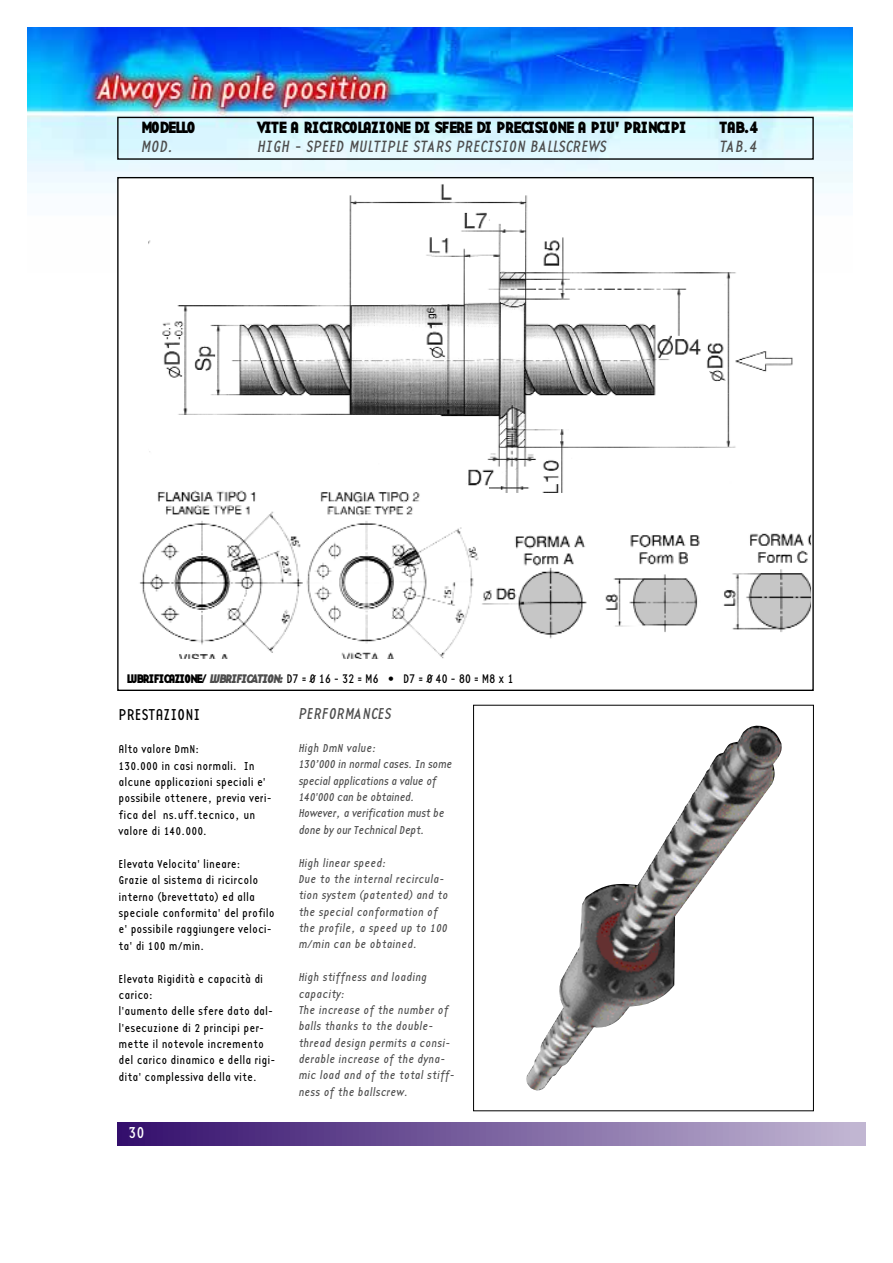
<style>
.page{position:relative;width:893px;height:1263px;background:#fff}
.page>*{position:absolute;margin:0;border:0;box-sizing:border-box;transform-origin:0 0}
.t1{font:16.95px "Base Twelve Sans B";color:#000}
.t2{font:16.95px "Base Twelve Sans I";color:#4d4d4d}
.t3{font:16.95px "Base Twelve Sans B";letter-spacing:-.085em;color:#000}
.t4{font:16.35px "Base Twelve Sans I";color:#4d4d4d}
.t5{font:16.35px "Base Twelve Sans";color:#000}
.t6{font:16.35px "Base Twelve Sans";color:#fff}
.t7{font:12.9px "Base Twelve Sans";letter-spacing:-.035em;color:#000}
.t8{font:11.85px/16.4px "Base Twelve Sans";color:#000}
.t9{font:11.85px/16.4px "Base Twelve Sans I";color:#4d4d4d}
.t10{font:11.85px/16.4px "Base Twelve Sans I";letter-spacing:-.035em;color:#4d4d4d}
.s1{font-family:"Base Twelve Sans B"}
.s2{font-family:"Base Twelve Sans BI";color:#4d4d4d}
</style>
<div class="page">
<img style="left:27px;top:27px;width:825px;height:166px">
<div style="left:117px;top:1123px;width:748px;height:23px;background:linear-gradient(to right,#330e6c,#c3b8d4)"></div>
<div style="left:117px;top:117px;width:697px;height:43px;border:1px solid #000"></div>
<img style="left:526px;top:725px;width:256px;height:366px">
<div style="left:473px;top:705px;width:341px;height:406px;border:1px solid #000"></div>
<div style="left:118px;top:178px;width:695px;height:512px;background:#fff"></div>
<img style="left:149px;top:184px;width:644px;height:302px">
<img style="left:139px;top:486px;width:672px;height:173px">
<p class="t3" style="left:141px;top:120px;width:55px">MODELLO</p>
<p class="t1" style="left:257px;top:120px;width:430px">VITE A RICIRCOLAZIONE DI SFERE DI PRECISIONE A PIU' PRINCIPI</p>
<p class="t1" style="left:720px;top:120px;width:40px">TAB.4</p>
<p class="t2" style="left:141px;top:140px;width:34px">MOD.</p>
<p class="t2" style="left:257px;top:140px;width:351px">HIGH - SPEED MULTIPLE STARS PRECISION BALLSCREWS</p>
<p class="t2" style="left:720px;top:140px;width:40px">TAB.4</p>
<p class="t7" style="left:127px;top:674px;width:388px"><span class="s1">LUBRIFICAZIONE/</span> <span class="s2">LUBRIFICATION:</span> D7 = Ø 16 - 32 = M6 • D7 = Ø 40 - 80 = M8 x 1</p>
<p class="t5" style="left:119px;top:708px;width:83px">PRESTAZIONI</p>
<p class="t8" style="left:119px;top:742px;width:155px">Alto valore DmN:<br>130.000 in casi normali. In alcune applicazioni speciali e' possibile ottenere, previa veri&shy;fica del ns.uff.tecnico, un valore di 140.000.</p>
<p class="t8" style="left:119px;top:857px;width:158px">Elevata Velocita' lineare:<br>Grazie al sistema di ricircolo interno (brevettato) ed alla speciale conformita' del profilo e' possibile raggiungere veloci&shy;ta' di 100 m/min.</p>
<p class="t8" style="left:119px;top:971px;width:158px">Elevata Rigidità e capacità di carico:<br>l'aumento delle sfere dato dal&shy;l'esecuzione di 2 principi per&shy;mette il notevole incremento del carico dinamico e della rigi&shy;dita' complessiva della vite.</p>
<p class="t6" style="left:128px;top:1126px;width:18px">30</p>
<p class="t4" style="left:299px;top:707px;width:94px">PERFORMANCES</p>
<p class="t10" style="left:299px;top:741px;width:155px">High DmN value:<br>130’000 in normal cases. In some special applications a value of<br>140'000 can be obtained.<br>However, a verification must be done by our Technical Dept.</p>
<p class="t9" style="left:299px;top:855px;width:151px">High linear speed:<br>Due to the internal recircula&shy;tion system (patented) and to the special conformation of the profile, a speed up to 100 m/min can be obtained.</p>
<p class="t9" style="left:299px;top:970px;width:158px">High stiffness and loading capacity:<br>The increase of the number of balls thanks to the double&shy;thread design permits a consi&shy;derable increase of the dyna&shy;mic load and of the total stiff&shy;ness of the ballscrew.</p>
</div>
